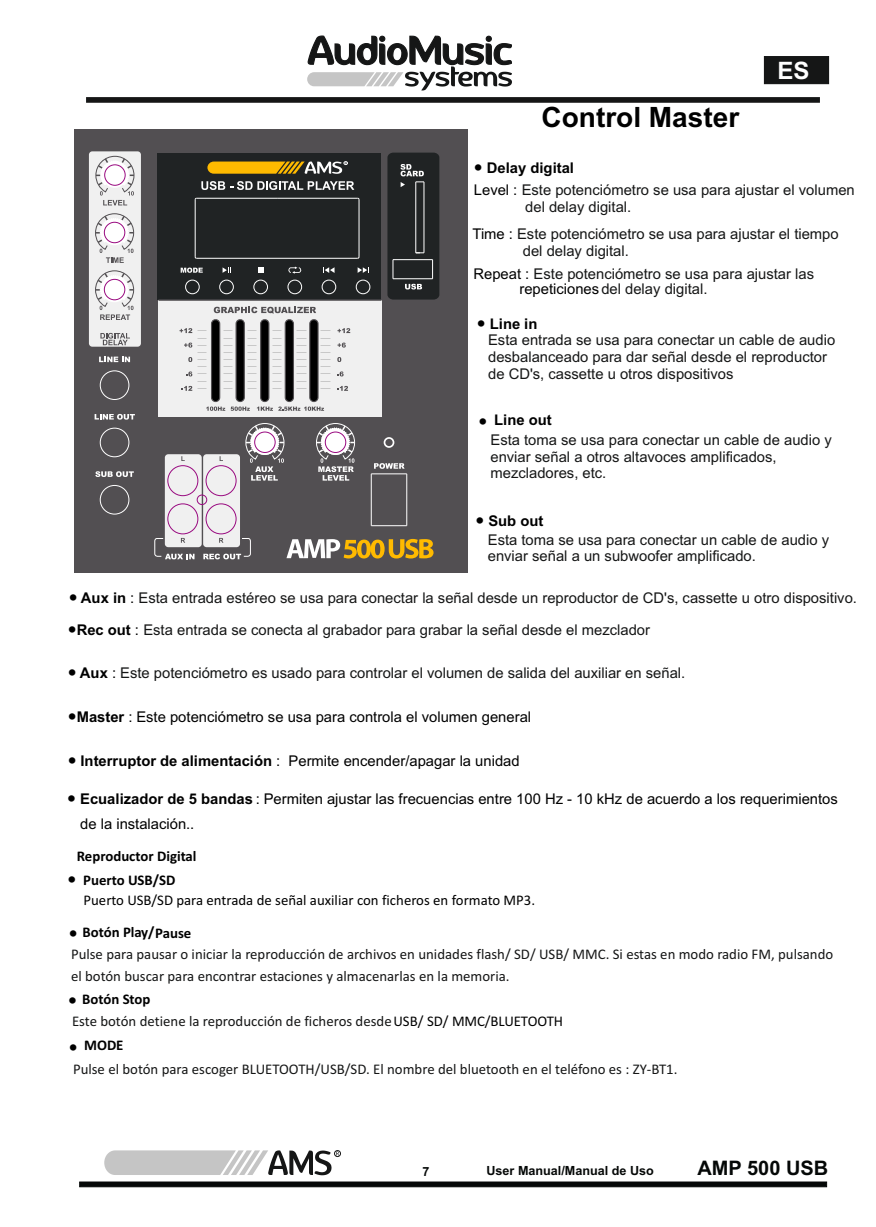
<style>
.page{position:relative;width:876px;height:1227px;background:#fff}
.page>*{position:absolute;margin:0;border:0;box-sizing:border-box;transform-origin:0 0}
.t1{font:700 28px "Arial";color:#000}
.t2{font:700 24px "Arial";color:#fff}
.t3{font:700 20px "Arial";color:#050807}
.t4{font:14.8px/16.6px "Arial";color:#151616}
.t5{font:14.8px/21.8px "Calibri";color:#151616}
.t6{font:14.8px "Arial";color:#000}
.t7{font:14.8px "Calibri";color:#000}
.t8{font:700 14.8px/24px "Calibri";color:#000}
.t9{font:700 14.8px "Arial";color:#000}
.t10{font:14.8px "Arial Unicode MS";color:#000}
.t11{font:700 12.6px "Arial";color:#050807}
.s1{font-family:"Arial Unicode MS";color:#000}
.s2{font-weight:700;color:#000}
.s3{color:#000}
.s4{font-family:"Arial Unicode MS";font-weight:400}
.s5{font-family:"Arial Unicode MS"}
.s6{font-weight:700}
</style>
<div class="page">
<div style="left:74px;top:130px;width:393px;height:443px;background:#524f52"></div>
<div style="left:89px;top:151px;width:52px;height:196px;background:#f0f0f0;border-radius:3px"></div>
<div style="left:158px;top:153px;width:223px;height:147px;background:#202324"></div>
<div style="left:158px;top:300px;width:223px;height:116px;background:#f0f0f0"></div>
<svg style="left:286px;top:539px;width:147px;height:19px"></svg>
<svg style="left:207px;top:161px;width:140px;height:13px"></svg>
<div style="left:387px;top:153px;width:52px;height:146px;background:#202324;border-radius:5px"></div>
<svg style="left:258px;top:267px;width:5px;height:6px"></svg>
<svg style="left:288px;top:266px;width:13px;height:8px"></svg>
<svg style="left:323px;top:267px;width:11px;height:6px"></svg>
<svg style="left:357px;top:267px;width:10px;height:6px"></svg>
<svg style="left:222px;top:267px;width:7px;height:6px"></svg>
<div style="left:165px;top:454px;width:37px;height:93px;background:#f0f0f0;border-radius:3px"></div>
<div style="left:203px;top:454px;width:37px;height:93px;background:#f0f0f0;border-radius:3px"></div>
<div style="left:100px;top:485px;width:29px;height:29px;border:1px solid #fff;border-radius:50%"></div>
<div style="left:100px;top:428px;width:29px;height:29px;border:1px solid #fff;border-radius:50%"></div>
<div style="left:100px;top:370px;width:29px;height:30px;border:1px solid #fff;border-radius:50%"></div>
<div style="left:383px;top:437px;width:11px;height:11px;border:2px solid #fff;border-radius:50%"></div>
<hr style="left:406px;top:474px;width:1px;height:52px;background:#fff">
<hr style="left:371px;top:473px;width:35px;height:1px;background:#fff">
<hr style="left:371px;top:474px;width:1px;height:52px;background:#fff">
<hr style="left:371px;top:525px;width:35px;height:1px;background:#fff">
<hr style="left:393px;top:278px;width:39px;height:1px;background:#fff">
<hr style="left:393px;top:259px;width:39px;height:1px;background:#fff">
<svg style="left:432px;top:260px;width:1px;height:19px"></svg>
<svg style="left:392px;top:260px;width:1px;height:19px"></svg>
<hr style="left:415px;top:182px;width:1px;height:71px;background:#fff">
<hr style="left:423px;top:182px;width:1px;height:71px;background:#fff">
<div style="left:356px;top:280px;width:14px;height:14px;border:1px solid #fff;border-radius:50%"></div>
<div style="left:321px;top:280px;width:15px;height:14px;border:1px solid #fff;border-radius:50%"></div>
<div style="left:287px;top:280px;width:15px;height:14px;border:1px solid #fff;border-radius:50%"></div>
<div style="left:253px;top:280px;width:15px;height:14px;border:1px solid #fff;border-radius:50%"></div>
<div style="left:219px;top:280px;width:14px;height:14px;border:1px solid #fff;border-radius:50%"></div>
<div style="left:185px;top:280px;width:14px;height:14px;border:1px solid #fff;border-radius:50%"></div>
<div style="left:167px;top:465px;width:31px;height:31px;border:1px solid #990a80;border-radius:50%"></div>
<div style="left:167px;top:503px;width:31px;height:31px;border:1px solid #990a80;border-radius:50%"></div>
<div style="left:206px;top:465px;width:30px;height:31px;border:1px solid #990a80;border-radius:50%"></div>
<div style="left:206px;top:503px;width:30px;height:31px;border:1px solid #990a80;border-radius:50%"></div>
<div style="left:197px;top:495px;width:10px;height:10px;border:1px solid #990a80;border-radius:50%"></div>
<hr style="left:196px;top:258px;width:161px;height:1px;background:#fff">
<hr style="left:277px;top:198px;width:80px;height:1px;background:#fff">
<hr style="left:195px;top:200px;width:1px;height:57px;background:#fff">
<hr style="left:358px;top:200px;width:1px;height:57px;background:#fff">
<hr style="left:196px;top:198px;width:81px;height:1px;background:#fff">
<hr style="left:158px;top:299px;width:223px;height:2px;background:#524f52">
<svg style="left:201px;top:181px;width:153px;height:9px"></svg>
<svg style="left:99px;top:357px;width:31px;height:5px"></svg>
<svg style="left:180px;top:267px;width:23px;height:6px"></svg>
<svg style="left:94px;top:414px;width:41px;height:5px"></svg>
<svg style="left:179px;top:328px;width:13px;height:5px"></svg>
<svg style="left:184px;top:342px;width:8px;height:5px"></svg>
<svg style="left:188px;top:357px;width:4px;height:5px"></svg>
<svg style="left:186px;top:371px;width:6px;height:5px"></svg>
<svg style="left:181px;top:386px;width:11px;height:5px"></svg>
<svg style="left:206px;top:307px;width:118px;height:104px"></svg>
<svg style="left:337px;top:328px;width:13px;height:5px"></svg>
<svg style="left:337px;top:342px;width:8px;height:5px"></svg>
<svg style="left:337px;top:357px;width:4px;height:5px"></svg>
<svg style="left:337px;top:371px;width:6px;height:5px"></svg>
<svg style="left:337px;top:386px;width:11px;height:5px"></svg>
<svg style="left:95px;top:471px;width:39px;height:6px"></svg>
<svg style="left:245px;top:423px;width:39px;height:57px"></svg>
<svg style="left:316px;top:423px;width:39px;height:57px"></svg>
<svg style="left:374px;top:463px;width:30px;height:6px"></svg>
<svg style="left:405px;top:284px;width:17px;height:5px"></svg>
<svg style="left:400px;top:164px;width:24px;height:23px"></svg>
<svg style="left:181px;top:456px;width:4px;height:5px"></svg>
<svg style="left:154px;top:538px;width:40px;height:21px"></svg>
<svg style="left:219px;top:456px;width:4px;height:5px"></svg>
<svg style="left:203px;top:538px;width:48px;height:21px"></svg>
<svg style="left:95px;top:156px;width:39px;height:49px"></svg>
<svg style="left:95px;top:213px;width:39px;height:50px"></svg>
<svg style="left:95px;top:270px;width:39px;height:50px"></svg>
<svg style="left:100px;top:333px;width:30px;height:12px"></svg>
<svg style="left:307px;top:35px;width:205px;height:56px"></svg>
<div style="left:86px;top:97px;width:733px;height:6px;background:#151616"></div>
<div style="left:763px;top:56px;width:66px;height:29px;background:#151616"></div>
<svg style="left:79px;top:1181px;width:747px;height:6px;background:#1c1f1e"></svg>
<div style="left:334px;top:1150px;width:7px;height:7px;border:1px solid #151616;border-radius:50%"></div>
<svg style="left:104px;top:1150px;width:235px;height:25px"></svg>
<h2 class="t2" style="left:777px;top:61px;width:34px">ES</h2>
<h1 class="t1" style="left:541px;top:107px;width:199px">Control Master</h1>
<p class="t4" style="left:473px;top:158px;width:382px;line-height:21.8px"><span class="s1">●</span> <span class="s2">Delay digital<br></span><span class="s3">Level :</span> Este potenciómetro se usa para ajustar el volumen</p>
<p class="t4" style="left:525px;top:199px;width:108px">del delay digital.</p>
<p class="t4" style="left:522px;top:244px;width:108px">del delay digital.</p>
<p class="t4" style="left:519px;top:281px;width:189px"><span class="s3">repeticiones</span> del delay digital.</p>
<p class="t4" style="left:472px;top:227px;width:367px"><span class="s3">Time :</span> Este potenciómetro se usa para ajustar el tiempo</p>
<p class="t4" style="left:473px;top:267px;width:342px"><span class="s3">Repeat :</span> Este potenciómetro se usa para ajustar las</p>
<p class="t9" style="left:476px;top:318px;width:62px"><span class="s4">●</span> Line in</p>
<p class="t4" style="left:488px;top:333px;width:348px">Esta entrada se usa para conectar un cable de audio desbalanceado para dar señal desde el reproductor de CD's, cassette u otros dispositivos</p>
<p class="t9" style="left:478px;top:414px;width:75px"><span class="s4">●</span> Line out</p>
<p class="t4" style="left:490px;top:433px;width:343px">Esta toma se usa para conectar un cable de audio y enviar señal a otros altavoces amplificados, mezcladores, etc.</p>
<p class="t9" style="left:475px;top:515px;width:69px"><span class="s4">●</span> Sub out</p>
<p class="t4" style="left:487px;top:533px;width:343px">Esta toma se usa para conectar un cable de audio y enviar señal a un subwoofer amplificado.</p>
<p class="t4" style="left:69px;top:591px;width:789px"><span class="s1">●</span> <span class="s2">Aux in</span> <span class="s3">:</span> Esta entrada estéreo se usa para conectar la señal desde un reproductor de CD's, cassette u otro dispositivo.</p>
<p class="t4" style="left:68px;top:622px;width:583px"><span class="s1">●</span><span class="s2">Rec out</span> <span class="s3">:</span> Esta entrada se conecta al grabador para grabar la señal desde el mezclador</p>
<p class="t4" style="left:68px;top:666px;width:618px"><span class="s1">●</span> <span class="s2">Aux</span> <span class="s3">:</span> Este potenciómetro es usado para controlar el volumen de salida del auxiliar en señal.</p>
<p class="t6" style="left:68px;top:711px;width:464px"><span class="s5">●</span><span class="s6">Master</span> : Este potenciómetro se usa para controla el volumen general</p>
<p class="t6" style="left:68px;top:755px;width:453px"><span class="s5">●</span> <span class="s6">Interruptor de alimentación</span> : Permite encender/apagar la unidad</p>
<p class="t6" style="left:67px;top:793px;width:771px"><span class="s5">●</span> <span class="s6">Ecualizador de 5 bandas</span> : Permiten ajustar las frecuencias entre 100 Hz - 10 kHz de acuerdo a los requerimientos</p>
<p class="t6" style="left:80px;top:818px;width:115px">de la instalación..</p>
<p class="t8" style="left:83px;top:845px;width:115px;text-indent:-6px">Reproductor Digital<br>Puerto USB/SD</p>
<p class="t7" style="left:83px;top:893px;width:453px">Puerto USB/SD para entrada de señal auxiliar con ficheros en formato MP3.</p>
<p class="t8" style="left:82px;top:921px;width:110px">Botón Play/Pause</p>
<p class="t5" style="left:71px;top:944px;width:763px">Pulse para pausar o iniciar la reproducción de archivos en unidades flash/ SD/ USB/ MMC. Si estas en modo radio FM, pulsando el botón buscar para encontrar estaciones y almacenarlas en la memoria.</p>
<p class="t5" style="left:72px;top:989px;width:492px;text-indent:10px"><span class="s2">Botón Stop<br></span>Este botón detiene la reproducción de ficheros desde <span class="s3">USB/ SD/ MMC/BLUETOOTH</span></p>
<p class="t8" style="left:84px;top:1034px;width:41px">MODE</p>
<p class="t5" style="left:73px;top:1059px;width:605px">Pulse el botón para escoger BLUETOOTH/USB/SD. El nombre del bluetooth en el teléfono es : ZY-BT1.</p>
<p class="t10" style="left:68px;top:874px;width:10px">●</p>
<p class="t10" style="left:69px;top:928px;width:10px">●</p>
<p class="t10" style="left:68px;top:995px;width:10px">●</p>
<p class="t10" style="left:69px;top:1042px;width:10px">●</p>
<p class="t11" style="left:422px;top:1166px;width:9px">7</p>
<p class="t11" style="left:486px;top:1166px;width:169px">User Manual/Manual de Uso</p>
<h3 class="t3" style="left:697px;top:1160px;width:132px">AMP 500 USB</h3>
</div>
